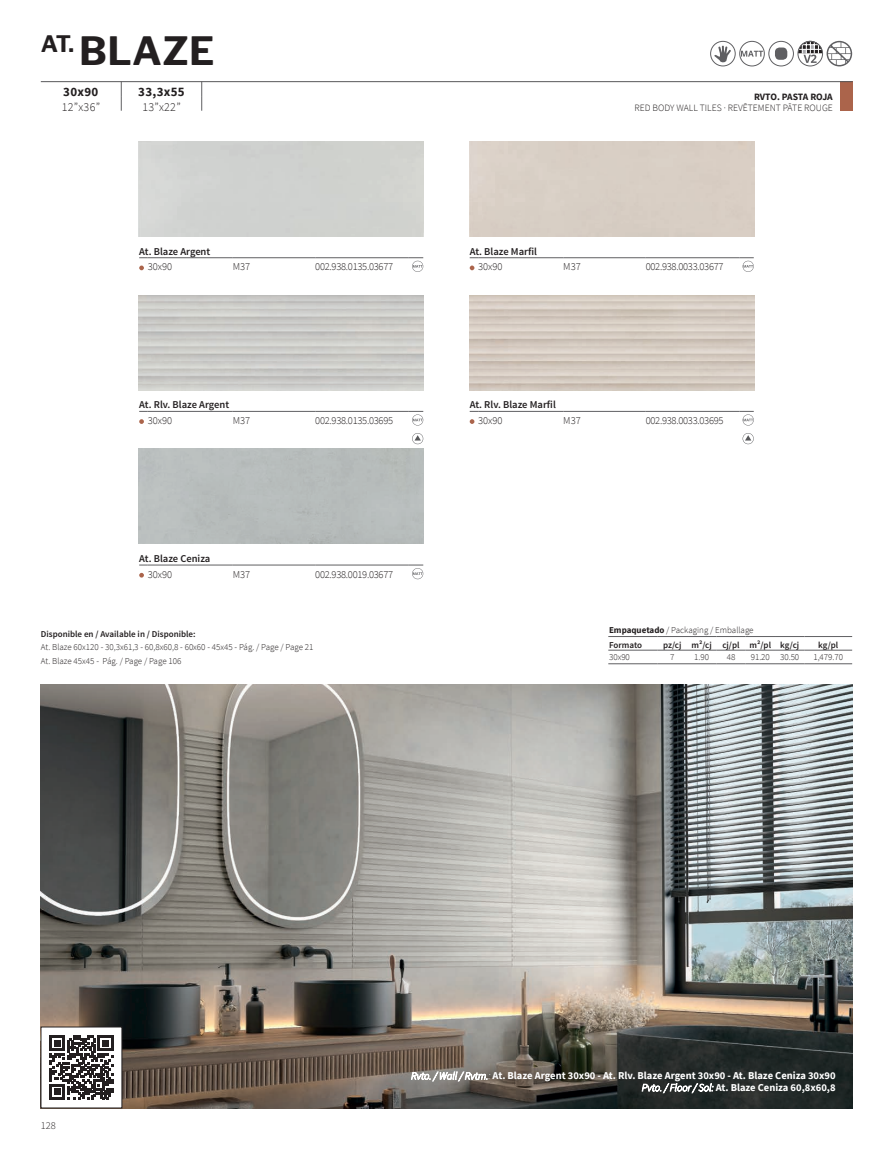
<style>
.page{position:relative;width:893px;height:1149px;background:#fff}
.page>*{position:absolute;margin:0;border:0;box-sizing:border-box;transform-origin:0 0}
.NOMBRE_SERIE{font:700 38.7px "Libre Franklin";letter-spacing:.01em;color:#231f20}
.FORMATOS{font:700 12.9px "Source Sans Pro";letter-spacing:.025em;color:#231f20}
.FORMATOS-2{font:300 12px "Source Sans Pro";letter-spacing:.025em;color:#231f20}
.Tablas{font:300 10.5px "Source Sans Pro";letter-spacing:-.025em;color:#231f20}
.PIE_IMG{font:700 10.5px "Source Sans Pro";color:#fff}
.Tablas-2{font:600 10.5px "Source Sans Pro";color:#231f20}
.t1{font:10.5px "Source Sans Variable";color:#231f20}
.t2{font:300 9.6px "Source Sans Pro";color:#231f20}
.t3{font:700 9.6px "Source Sans Pro";letter-spacing:-.015em;color:#231f20}
.TABLA_PACK{font:300 9px "Source Sans Pro";color:#231f20}
.TABLA_PACK-2{font:600 9px "Source Sans Pro";color:#231f20}
.Tablas-3{font:300 9px "Source Sans Pro";color:#231f20}
.s1{font-weight:700}
.s2{font-weight:300;font-style:italic}
</style>
<div class="page">
<div style="left:840px;top:81px;width:13px;height:30px;background:#ab644b"></div>
<hr style="left:41px;top:81px;width:812px;height:1px;background:#57585a">
<svg style="left:710px;top:41px;width:142px;height:25px"></svg>
<img style="left:41px;top:684px;width:811px;height:423px">
<div style="left:41px;top:1026px;width:81px;height:81px;background:#fff"></div>
<svg style="left:50px;top:1035px;width:63px;height:63px"></svg>
<hr style="left:608px;top:636px;width:50px;height:1px;background:#5f5f62">
<svg style="left:658px;top:636px;width:58px;height:1px"></svg>
<hr style="left:716px;top:636px;width:30px;height:1px;background:#5f5f62">
<svg style="left:746px;top:636px;width:58px;height:1px"></svg>
<hr style="left:804px;top:636px;width:48px;height:1px;background:#5f5f62">
<hr style="left:608px;top:649px;width:50px;height:1px;background:#5f5f62">
<svg style="left:658px;top:649px;width:58px;height:1px"></svg>
<hr style="left:716px;top:649px;width:30px;height:1px;background:#5f5f62">
<svg style="left:746px;top:649px;width:58px;height:1px"></svg>
<hr style="left:804px;top:649px;width:48px;height:1px;background:#5f5f62">
<hr style="left:608px;top:663px;width:50px;height:1px;background:#5f5f62">
<svg style="left:658px;top:663px;width:58px;height:1px"></svg>
<hr style="left:716px;top:663px;width:30px;height:1px;background:#5f5f62">
<svg style="left:746px;top:663px;width:58px;height:1px"></svg>
<hr style="left:804px;top:663px;width:48px;height:1px;background:#5f5f62">
<svg style="left:121px;top:81px;width:1px;height:30px"></svg>
<svg style="left:201px;top:81px;width:1px;height:30px"></svg>
<hr style="left:478px;top:257px;width:85px;height:1px;background:#5f5f62">
<hr style="left:563px;top:257px;width:83px;height:1px;background:#5f5f62">
<hr style="left:646px;top:257px;width:93px;height:1px;background:#5f5f62">
<svg style="left:470px;top:265px;width:4px;height:5px"></svg>
<svg style="left:739px;top:257px;width:15px;height:15px"></svg>
<hr style="left:478px;top:411px;width:85px;height:1px;background:#5f5f62">
<hr style="left:563px;top:411px;width:83px;height:1px;background:#5f5f62">
<hr style="left:646px;top:411px;width:93px;height:1px;background:#5f5f62">
<svg style="left:470px;top:419px;width:4px;height:5px"></svg>
<svg style="left:739px;top:411px;width:15px;height:14px"></svg>
<svg style="left:743px;top:433px;width:11px;height:11px"></svg>
<hr style="left:148px;top:257px;width:85px;height:1px;background:#5f5f62">
<hr style="left:233px;top:257px;width:82px;height:1px;background:#5f5f62">
<hr style="left:315px;top:257px;width:94px;height:1px;background:#5f5f62">
<svg style="left:139px;top:265px;width:5px;height:5px"></svg>
<svg style="left:409px;top:257px;width:14px;height:15px"></svg>
<hr style="left:148px;top:411px;width:85px;height:1px;background:#5f5f62">
<hr style="left:233px;top:411px;width:82px;height:1px;background:#5f5f62">
<hr style="left:315px;top:411px;width:94px;height:1px;background:#5f5f62">
<svg style="left:139px;top:419px;width:5px;height:5px"></svg>
<svg style="left:409px;top:411px;width:14px;height:14px"></svg>
<svg style="left:412px;top:433px;width:11px;height:11px"></svg>
<hr style="left:148px;top:564px;width:85px;height:1px;background:#5f5f62">
<hr style="left:233px;top:564px;width:82px;height:1px;background:#5f5f62">
<hr style="left:315px;top:564px;width:94px;height:1px;background:#5f5f62">
<svg style="left:139px;top:572px;width:5px;height:5px"></svg>
<svg style="left:409px;top:564px;width:14px;height:15px"></svg>
<p class="NOMBRE_SERIE" style="left:41px;top:28px;width:175px"><sup>AT.</sup> BLAZE</p>
<p class="FORMATOS" style="left:63px;top:83px;width:37px">30x90</p>
<p class="FORMATOS" style="left:138px;top:83px;width:48px">33,3x55</p>
<p class="FORMATOS-2" style="left:62px;top:99px;width:40px">12”x36”</p>
<p class="FORMATOS-2" style="left:142px;top:99px;width:40px">13”x22”</p>
<p class="Tablas-2" style="left:139px;top:244px;width:73px">At. Blaze Argent</p>
<p class="Tablas" style="left:148px;top:260px;width:26px">30x90</p>
<p class="Tablas" style="left:233px;top:260px;width:19px">M37</p>
<p class="Tablas" style="left:315px;top:260px;width:79px">002.938.0135.03677</p>
<p class="Tablas-2" style="left:139px;top:398px;width:91px">At. Rlv. Blaze Argent</p>
<p class="Tablas" style="left:148px;top:414px;width:26px">30x90</p>
<p class="Tablas" style="left:233px;top:414px;width:19px">M37</p>
<p class="Tablas" style="left:315px;top:414px;width:79px">002.938.0135.03695</p>
<p class="Tablas-2" style="left:139px;top:551px;width:73px">At. Blaze Ceniza</p>
<p class="Tablas" style="left:148px;top:567px;width:26px">30x90</p>
<p class="Tablas" style="left:233px;top:567px;width:19px">M37</p>
<p class="Tablas" style="left:315px;top:567px;width:79px">002.938.0019.03677</p>
<p class="TABLA_PACK-2" style="left:41px;top:628px;width:156px">Disponible en / Available in / Disponible:</p>
<p class="TABLA_PACK" style="left:41px;top:641px;width:274px">At. Blaze 60x120 - 30,3x61,3 - 60,8x60,8 - 60x60 - 45x45 - Pág. / Page / Page 21</p>
<p class="TABLA_PACK" style="left:41px;top:655px;width:142px">At. Blaze 45x45 - Pág. / Page / Page 106</p>
<p class="t3" style="left:754px;top:91px;width:80px">RVTO. PASTA ROJA</p>
<p class="t2" style="left:634px;top:102px;width:200px">RED BODY WALL TILES · REVÊTEMENT PÂTE ROUGE</p>
<p class="Tablas-2" style="left:470px;top:244px;width:69px">At. Blaze Marfil</p>
<p class="Tablas" style="left:478px;top:260px;width:26px">30x90</p>
<p class="Tablas" style="left:563px;top:260px;width:19px">M37</p>
<p class="Tablas" style="left:646px;top:260px;width:79px">002.938.0033.03677</p>
<p class="Tablas-2" style="left:470px;top:398px;width:88px">At. Rlv. Blaze Marfil</p>
<p class="Tablas" style="left:478px;top:414px;width:26px">30x90</p>
<p class="Tablas" style="left:563px;top:414px;width:19px">M37</p>
<p class="Tablas" style="left:646px;top:414px;width:79px">002.938.0033.03695</p>
<p class="TABLA_PACK" style="left:609px;top:624px;width:146px"><span class="s1">Empaquetado</span> / Packaging / Emballage</p>
<p class="TABLA_PACK-2" style="left:609px;top:639px;width:35px">Formato</p>
<p class="TABLA_PACK-2" style="left:663px;top:639px;width:20px">pz/cj</p>
<p class="TABLA_PACK-2" style="left:691px;top:639px;width:22px">m²/cj</p>
<p class="TABLA_PACK-2" style="left:722px;top:639px;width:19px">cj/pl</p>
<p class="TABLA_PACK-2" style="left:750px;top:639px;width:23px">m²/pl</p>
<p class="TABLA_PACK-2" style="left:780px;top:639px;width:21px">kg/cj</p>
<p class="TABLA_PACK-2" style="left:818px;top:639px;width:22px">kg/pl</p>
<p class="Tablas-3" style="left:609px;top:651px;width:22px">30x90</p>
<p class="TABLA_PACK" style="left:670px;top:651px;width:6px">7</p>
<p class="TABLA_PACK" style="left:694px;top:651px;width:16px">1.90</p>
<p class="TABLA_PACK" style="left:727px;top:651px;width:10px">48</p>
<p class="TABLA_PACK" style="left:751px;top:651px;width:21px">91.20</p>
<p class="TABLA_PACK" style="left:780px;top:651px;width:21px">30.50</p>
<p class="TABLA_PACK" style="left:813px;top:651px;width:31px">1,479.70</p>
<p class="t1" style="left:41px;top:1119px;width:17px">128</p>
<p class="PIE_IMG" style="left:411px;top:1068px;width:426px"><span class="s2">Rvto. / Wall / Rvtm.:</span> At. Blaze Argent 30x90 - At. Rlv. Blaze Argent 30x90 - At. Blaze Ceniza 30x90</p>
<p class="PIE_IMG" style="left:642px;top:1080px;width:195px"><span class="s2">Pvto. / Floor / Sol:</span> At. Blaze Ceniza 60,8x60,8</p>
</div>
